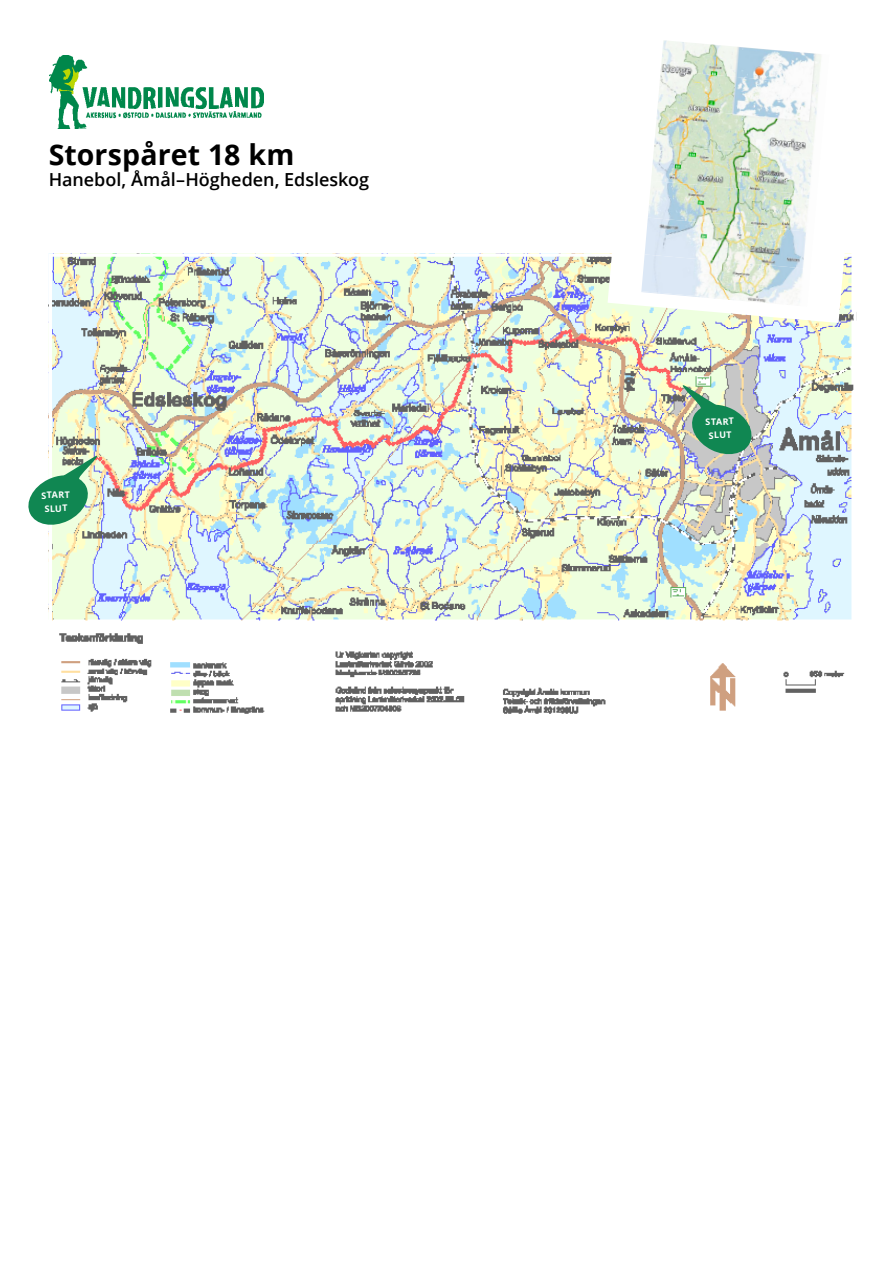
<style>
.page{position:relative;width:893px;height:1263px;background:#fff}
.page>*{position:absolute;margin:0;border:0;box-sizing:border-box;transform-origin:0 0}
.t1{font:700 28.5px "Open Sans";letter-spacing:.005em;color:#000}
.t2{font:600 18px "Open Sans";color:#000}
.t3{font:700 9px "Open Sans";color:#fff}
</style>
<div class="page">
<img style="left:53px;top:257px;width:800px;height:457px">
<div style="left:49px;top:253px;width:808px;height:473px;border:3px solid #fff"></div>
<svg style="left:600px;top:40px;width:257px;height:290px"></svg>
<img style="left:50px;top:56px;width:213px;height:72px">
<svg style="left:28px;top:455px;width:73px;height:73px"></svg>
<svg style="left:679px;top:385px;width:76px;height:72px;background:#78ab8e"></svg>
<p class="t1" style="left:49px;top:135px;width:247px">Storspåret 18 km</p>
<p class="t2" style="left:49px;top:167px;width:322px">Hanebol, Åmål–Högheden, Edsleskog</p>
<p class="t3" style="left:41px;top:489px;width:30px;rotate:-2deg">START</p>
<p class="t3" style="left:44px;top:502px;width:24px;rotate:-2deg">SLUT</p>
<p class="t3" style="left:705px;top:416px;width:30px;rotate:-2deg">START</p>
<p class="t3" style="left:709px;top:429px;width:24px;rotate:-2deg">SLUT</p>
</div>
